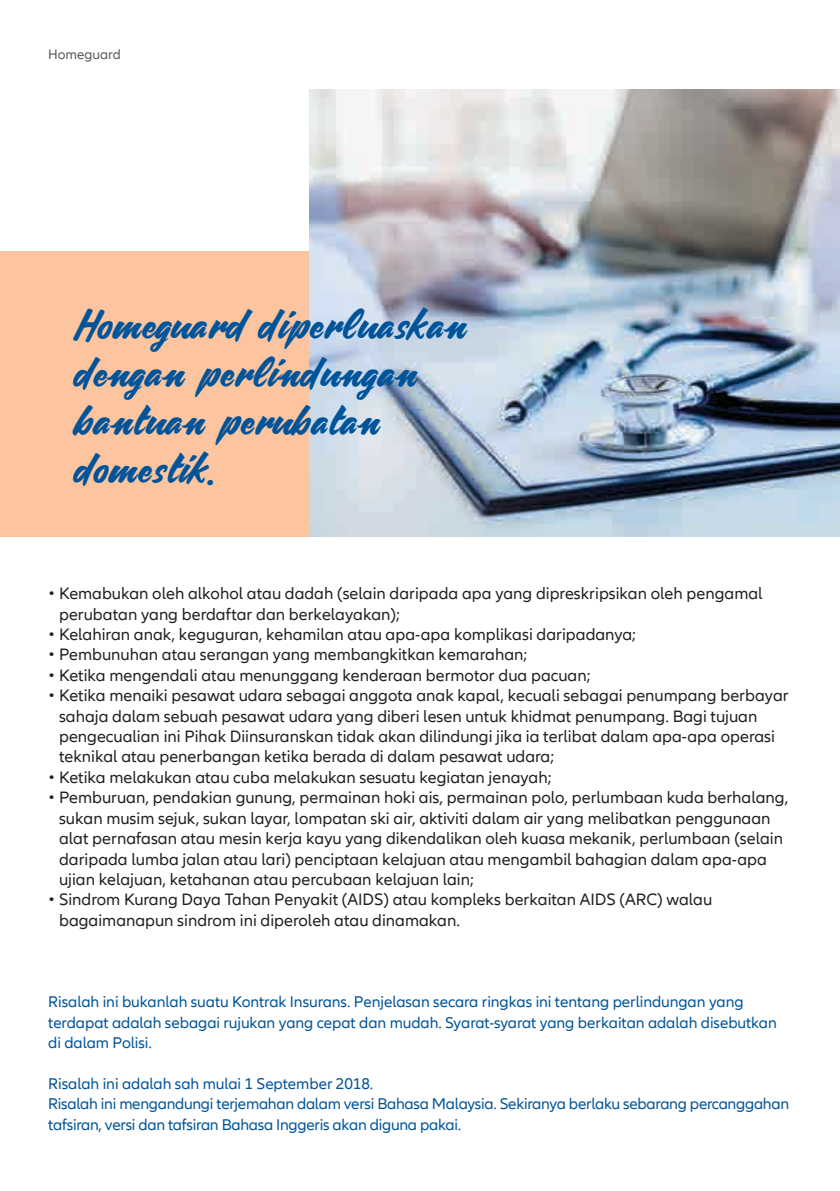
<style>
.page{position:relative;width:840px;height:1191px;background:#fff}
.page>*{position:absolute;margin:0;border:0;box-sizing:border-box;transform-origin:0 0}
.t1{font:40px/48px "Carosello";letter-spacing:.03em;color:#00549a}
.t2{font:17px/20.4px "Allianz Neo";color:#231f20}
.t3{font:16px/20.4px "Allianz Neo";letter-spacing:-.005em;color:#00549a}
.t4{font:14px "Allianz Neo";color:#58595b}
</style>
<div class="page">
<div style="left:0;top:251px;width:309px;height:286px;background:#fcc49f"></div>
<img style="left:309px;top:89px;width:530px;height:448px">
<p class="t4" style="left:48px;top:46px;width:74px">Homeguard</p>
<h1 class="t1" style="left:74px;top:304px;width:394px">Homeguard diperluaskan dengan perlindungan bantuan perubatan domestik.</h1>
<p class="t2" style="left:59px;top:584px;width:704px;text-indent:-11px">• Kemabukan oleh alkohol atau dadah (selain daripada apa yang dipreskripsikan oleh pengamal perubatan yang berdaftar dan berkelayakan);</p>
<p class="t2" style="left:48px;top:624px;width:589px">• Kelahiran anak, keguguran, kehamilan atau apa-apa komplikasi daripadanya;</p>
<p class="t2" style="left:48px;top:645px;width:480px">• Pembunuhan atau serangan yang membangkitkan kemarahan;</p>
<p class="t2" style="left:48px;top:665px;width:543px">• Ketika mengendali atau menunggang kenderaan bermotor dua pacuan;</p>
<p class="t2" style="left:59px;top:686px;width:730px;text-indent:-11px">• Ketika menaiki pesawat udara sebagai anggota anak kapal, kecuali sebagai penumpang berbayar sahaja dalam sebuah pesawat udara yang diberi lesen untuk khidmat penumpang. Bagi tujuan pengecualian ini Pihak Diinsuranskan tidak akan dilindungi jika ia terlibat dalam apa-apa operasi teknikal atau penerbangan ketika berada di dalam pesawat udara;</p>
<p class="t2" style="left:48px;top:767px;width:504px">• Ketika melakukan atau cuba melakukan sesuatu kegiatan jenayah;</p>
<p class="t2" style="left:59px;top:788px;width:730px;text-indent:-11px">• Pemburuan, pendakian gunung, permainan hoki ais, permainan polo, perlumbaan kuda berhalang, sukan musim sejuk, sukan layar, lompatan ski air, aktiviti dalam air yang melibatkan penggunaan alat pernafasan atau mesin kerja kayu yang dikendalikan oleh kuasa mekanik, perlumbaan (selain daripada lumba jalan atau lari) penciptaan kelajuan atau mengambil bahagian dalam apa-apa ujian kelajuan, ketahanan atau percubaan kelajuan lain;</p>
<p class="t2" style="left:59px;top:890px;width:654px;text-indent:-11px">• Sindrom Kurang Daya Tahan Penyakit (AIDS) atau kompleks berkaitan AIDS (ARC) walau bagaimanapun sindrom ini diperoleh atau dinamakan.</p>
<p class="t3" style="left:48px;top:992px;width:729px">Risalah ini bukanlah suatu Kontrak Insurans. Penjelasan secara ringkas ini tentang perlindungan yang terdapat adalah sebagai rujukan yang cepat dan mudah. Syarat-syarat yang berkaitan adalah disebutkan di dalam Polisi.</p>
<p class="t3" style="left:48px;top:1073px;width:742px">Risalah ini adalah sah mulai 1 September 2018.<br>Risalah ini mengandungi terjemahan dalam versi Bahasa Malaysia. Sekiranya berlaku sebarang percanggahan tafsiran, versi dan tafsiran Bahasa Inggeris akan diguna pakai.</p>
</div>
